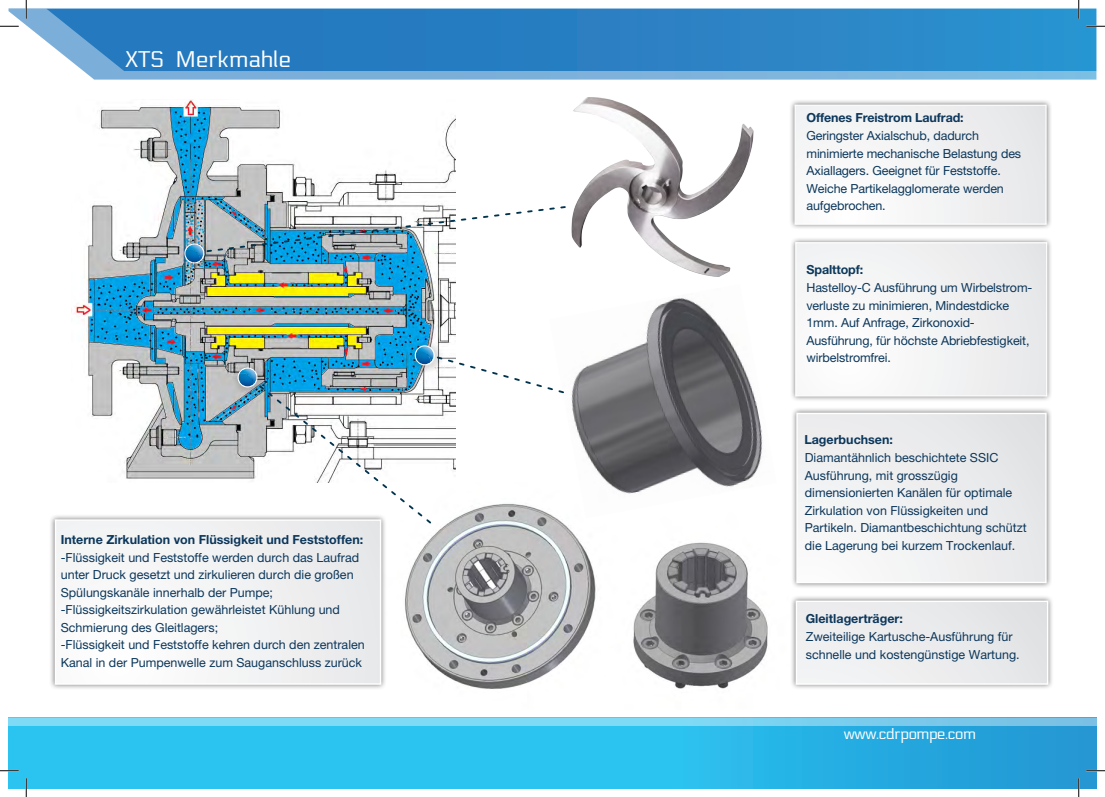
<style>
.page{position:relative;width:1105px;height:797px;background:#fff}
.page>*{position:absolute;margin:0;border:0;box-sizing:border-box;transform-origin:0 0}
.t1{font:22.5px "Electrolize";color:#fff}
.t2{font:15px "Electrolize";letter-spacing:-.025em;color:#fff}
.t3{font:12.5px/17.5px "Helvetica Neue LT Std";color:#0c375b}
.t4{font:700 12.5px "Helvetica Neue LT Std";color:#0c375b}
</style>
<div class="page">
<svg style="left:9px;top:717px;width:1087px;height:71px;background:#33bcea"></svg>
<svg style="left:9px;top:9px;width:1087px;height:70px;background:#3c8dc9"></svg>
<img style="left:71px;top:100px;width:384px;height:379px">
<img style="left:405px;top:525px;width:363px;height:164px">
<img style="left:571px;top:97px;width:183px;height:180px">
<img style="left:571px;top:298px;width:192px;height:196px">
<div style="left:232px;top:362px;width:34px;height:34px;background:#231f20;opacity:.9"></div>
<div style="left:410px;top:340px;width:33px;height:33px;background:#231f20;opacity:.9"></div>
<svg style="left:238px;top:345px;width:327px;height:180px"></svg>
<div style="left:179px;top:238px;width:34px;height:34px;background:#231f20;opacity:.9"></div>
<img style="left:184px;top:205px;width:382px;height:58px">
<div style="left:49px;top:514px;width:338px;height:176px;background:#231f20;opacity:.6"></div>
<svg style="left:54px;top:518px;width:328px;height:167px"></svg>
<div style="left:789px;top:99px;width:263px;height:131px;background:#231f20;opacity:.6"></div>
<svg style="left:794px;top:104px;width:253px;height:121px"></svg>
<div style="left:790px;top:595px;width:264px;height:95px;background:#231f20;opacity:.6"></div>
<svg style="left:795px;top:600px;width:254px;height:85px"></svg>
<div style="left:791px;top:407px;width:261px;height:181px;background:#231f20;opacity:.6"></div>
<svg style="left:795px;top:412px;width:252px;height:172px"></svg>
<div style="left:790px;top:237px;width:263px;height:165px;background:#231f20;opacity:.6"></div>
<svg style="left:794px;top:241px;width:254px;height:156px"></svg>
<svg style="left:0;top:25px;width:19px;height:2px"></svg>
<svg style="left:1086px;top:25px;width:19px;height:2px"></svg>
<svg style="left:0;top:770px;width:19px;height:1px"></svg>
<svg style="left:1086px;top:770px;width:19px;height:1px"></svg>
<svg style="left:25px;top:0;width:2px;height:19px"></svg>
<svg style="left:25px;top:778px;width:2px;height:19px"></svg>
<svg style="left:1078px;top:0;width:1px;height:19px"></svg>
<svg style="left:1078px;top:778px;width:1px;height:19px"></svg>
<p class="t1" style="left:125px;top:47px;width:168px">XTS Merkmahle</p>
<p class="t4" style="left:61px;top:532px;width:304px">Interne Zirkulation von Flüssigkeit und Feststoffen:</p>
<p class="t3" style="left:61px;top:548px;width:305px">-Flüssigkeit und Feststoffe werden durch das Laufrad unter Druck gesetzt und zirkulieren durch die großen Spülungskanäle innerhalb der Pumpe; -Flüssigkeitszirkulation gewährleistet Kühlung und Schmierung des Gleitlagers;<br>-Flüssigkeit und Feststoffe kehren durch den zentralen Kanal in der Pumpenwelle zum Sauganschluss zurück</p>
<p class="t4" style="left:806px;top:110px;width:159px">Offenes Freistrom Laufrad:</p>
<p class="t3" style="left:806px;top:127px;width:216px">Geringster Axialschub, dadurch minimierte mechanische Belastung des<br>Axiallagers. Geeignet für Feststoffe.<br>Weiche Partikelagglomerate werden aufgebrochen.</p>
<p class="t4" style="left:806px;top:262px;width:58px">Spalttopf:</p>
<p class="t3" style="left:806px;top:279px;width:227px">Hastelloy-C Ausführung um Wirbelstrom&shy;verluste zu minimieren, Mindestdicke 1mm. Auf Anfrage, Zirkonoxid-Ausführung, für höchste Abriebfestigkeit, wirbelstromfrei.</p>
<p class="t4" style="left:804px;top:432px;width:90px">Lagerbuchsen:</p>
<p class="t3" style="left:805px;top:448px;width:223px">Diamantähnlich beschichtete SSIC Ausführung, mit grosszügig dimensionierten Kanälen für optimale Zirkulation von Flüssigkeiten und Partikeln. Diamantbeschichtung schützt die Lagerung bei kurzem Trockenlauf.</p>
<p class="t4" style="left:806px;top:610px;width:99px">Gleitlagerträger:</p>
<p class="t3" style="left:806px;top:627px;width:215px">Zweiteilige Kartusche-Ausführung für schnelle und kostengünstige Wartung.</p>
<p class="t2" style="left:844px;top:725px;width:133px">www.cdrpompe.com</p>
</div>
